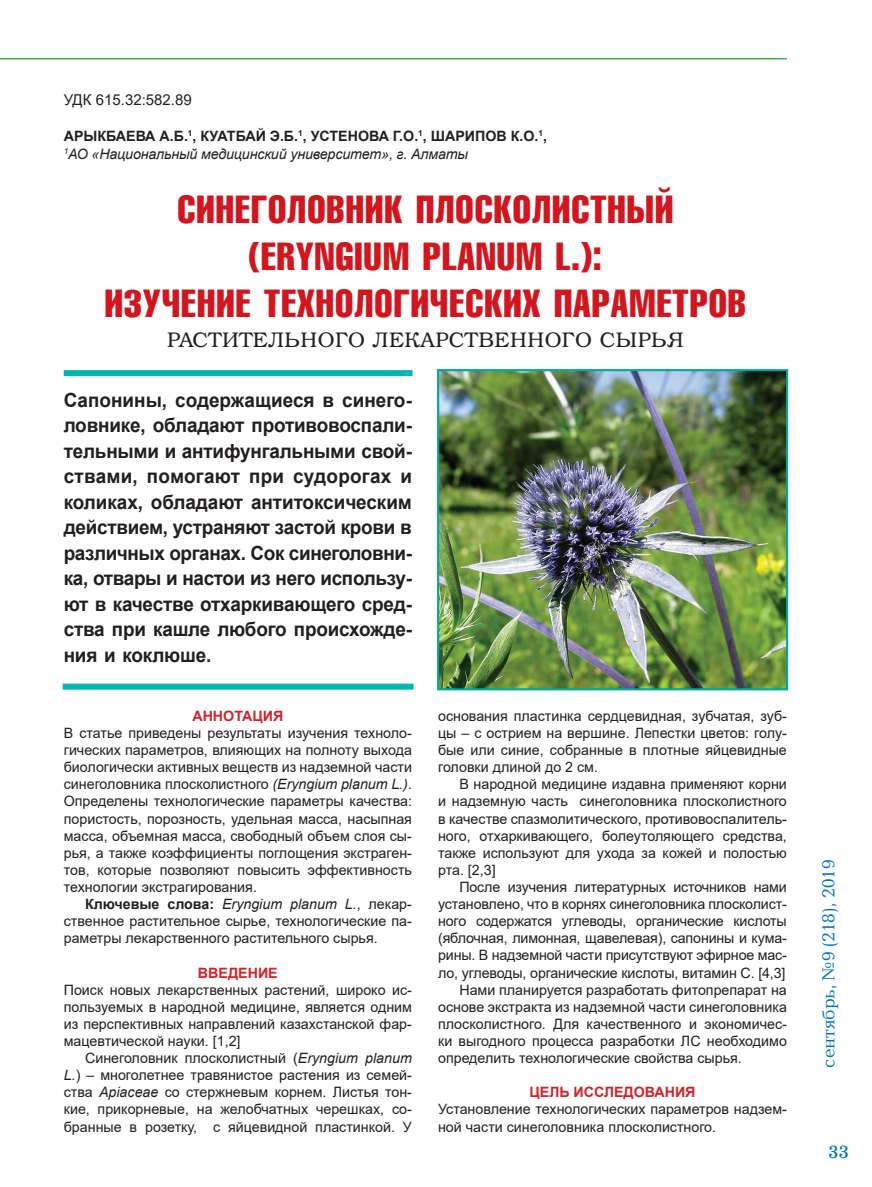
<style>
.page{position:relative;width:872px;height:1187px;background:#fff}
.page>*{position:absolute;margin:0;border:0;box-sizing:border-box;transform-origin:0 0}
.t1{font:39px/46.8px "K Compressed";letter-spacing:.01em;color:#d2161e;text-align:center}
.t2{font:21px "K Bookman";letter-spacing:.025em;color:#231f20}
.t3{font:700 19.5px/25.5px "Arial";letter-spacing:-.01em;color:#231f20;text-align:justify}
.t4{font:18px "DS Baltica";color:#0072bc}
.t5{font:18px "DS School";color:#0072bc}
.t6{font:15px "Arial";color:#231f20}
.t7{font:14.25px/17.1px "Arial";color:#231f20;text-align:justify}
.t8{font:700 14.25px/18px "Arial";color:#231f20}
.t9{font:700 14.25px "Arial";color:#d1232a}
.s1{font-weight:400;font-style:italic}
.s2{font-style:italic}
.s3{font-weight:700}
</style>
<div class="page">
<hr style="left:0;top:58px;width:787px;height:1px;background:#40ae49">
<div style="left:64px;top:370px;width:348px;height:6px;background:#00b6b5"></div>
<div style="left:63px;top:683px;width:350px;height:6px;background:#00b6b5"></div>
<img style="left:440px;top:372px;width:345px;height:315px">
<div style="left:437px;top:369px;width:351px;height:321px;border:2px solid #00a99d"></div>
<p class="t6" style="left:64px;top:89px;width:130px">УДК 615.32:582.89</p>
<p class="t8" style="left:64px;top:127px;width:485px">АРЫКБАЕВА А.Б.<sup>1</sup>, КУАТБАЙ Э.Б.<sup>1</sup>, УСТЕНОВА Г.О.<sup>1</sup>, ШАРИПОВ К.О.<sup>1</sup>,<br><sup>1</sup><span class="s1">АО «Национальный медицинский университет», г. Алматы</span></p>
<h1 class="t1" style="left:105px;top:186px;width:643px">СИНЕГОЛОВНИК ПЛОСКОЛИСТНЫЙ (ERYNGIUM PLANUM L.):<br>ИЗУЧЕНИЕ ТЕХНОЛОГИЧЕСКИХ ПАРАМЕТРОВ</h1>
<h2 class="t2" style="left:167px;top:327px;width:517px">РАСТИТЕЛЬНОГО ЛЕКАРСТВЕННОГО СЫРЬЯ</h2>
<p class="t3" style="left:64px;top:387px;width:350px">Сапонины, содержащиеся в синего&shy;ловнике, обладают противовоспали&shy;тельными и антифунгальными свой&shy;ствами, помогают при судорогах и коликах, обладают антитоксическим действием, устраняют застой крови в различных органах. Сок синеголовни&shy;ка, отвары и настои из него использу&shy;ют в качестве отхаркивающего сред&shy;ства при кашле любого происхожде&shy;ния и коклюше.</p>
<p class="t9" style="left:192px;top:705px;width:92px">АННОТАЦИЯ</p>
<p class="t7" style="left:64px;top:724px;width:350px">В статье приведены результаты изучения техноло&shy;гических параметров, влияющих на полноту выхода биологически активных веществ из надземной части синеголовника плосколистного <span class="s2">(Eryngium planum L.)</span>.<br>Определены технологические параметры качества: пористость, порозность, удельная масса, насыпная масса, объемная масса, свободный объем слоя сы&shy;рья, а также коэффициенты поглощения экстраген&shy;тов, которые позволяют повысить эффективность технологии экстрагирования.</p>
<p class="t7" style="left:64px;top:895px;width:350px;text-indent:21px"><span class="s3">Ключевые слова:</span> <span class="s2">Eryngium planum L.</span>, лекар&shy;ственное растительное сырье, технологические па&shy;раметры лекарственного растительного сырья.</p>
<p class="t9" style="left:198px;top:962px;width:81px">ВВЕДЕНИЕ</p>
<p class="t7" style="left:64px;top:980px;width:350px">Поиск новых лекарственных растений, широко ис&shy;пользуемых в народной медицине, является одним из перспективных направлений казахстанской фар&shy;мацевтической науки. [1,2]</p>
<p class="t7" style="left:64px;top:1049px;width:350px;text-indent:21px">Синеголовник плосколистный (<span class="s2">Eryngium planum L.</span>) – многолетнее травянистое растения из семей&shy;ства <span class="s2">Apiaceae</span> со стержневым корнем. Листья тон&shy;кие, прикорневые, на желобчатных черешках, со&shy;бранные в розетку, с яйцевидной пластинкой. У</p>
<p class="t7" style="left:438px;top:707px;width:350px">основания пластинка сердцевидная, зубчатая, зуб&shy;цы – с острием на вершине. Лепестки цветов: голу&shy;бые или синие, собранные в плотные яйцевидные головки длиной до 2 см.</p>
<p class="t7" style="left:438px;top:775px;width:350px;text-indent:21px">В народной медицине издавна применяют корни и надземную часть синеголовника плосколистного в качестве спазмолитического, противовоспалитель&shy;ного, отхаркивающего, болеутоляющего средства, также используют для ухода за кожей и полостью рта. [2,3]</p>
<p class="t7" style="left:459px;top:878px;width:329px">После изучения литературных источников нами</p>
<p class="t7" style="left:438px;top:895px;width:350px">установлено, что в корнях синеголовника плосколист-</p>
<p class="t7" style="left:438px;top:912px;width:350px">ного содержатся углеводы, органические кислоты</p>
<p class="t7" style="left:438px;top:929px;width:350px">(яблочная, лимонная, щавелевая), сапонины и кума-</p>
<p class="t7" style="left:438px;top:946px;width:350px">рины. В надземной части присутствуют эфирное мас-</p>
<p class="t7" style="left:438px;top:963px;width:349px">ло, углеводы, органические кислоты, витамин С. [4,3]</p>
<p class="t7" style="left:459px;top:980px;width:329px">Нами планируется разработать фитопрепарат на</p>
<p class="t7" style="left:438px;top:998px;width:350px">основе экстракта из надземной части синеголовника</p>
<p class="t7" style="left:438px;top:1015px;width:350px">плосколистного. Для качественного и экономичес-</p>
<p class="t7" style="left:438px;top:1032px;width:350px">ки выгодного процесса разработки ЛС необходимо</p>
<p class="t7" style="left:438px;top:1049px;width:305px">определить технологические свойства сырья.</p>
<p class="t9" style="left:529px;top:1082px;width:167px">ЦЕЛЬ ИССЛЕДОВАНИЯ</p>
<p class="t7" style="left:438px;top:1100px;width:350px">Установление технологических параметров надзем&shy;ной части синеголовника плосколистного.</p>
<p class="t4" style="left:819px;top:1067px;width:209px;rotate:-90deg">сентябрь, №9 (218), 2019</p>
<p class="t5" style="left:828px;top:1142px;width:22px">33</p>
</div>
